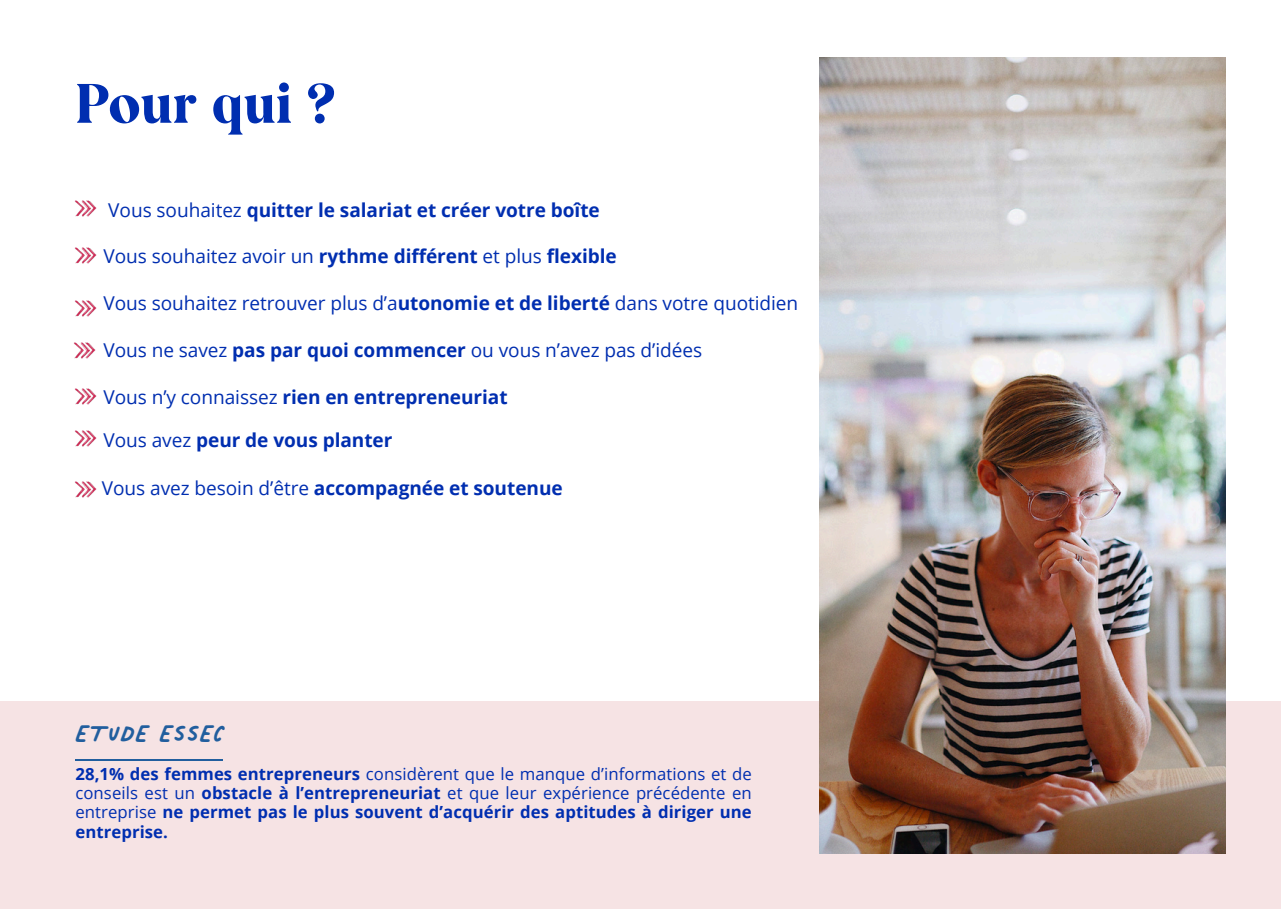
<style>
.page{position:relative;width:1281px;height:911px;background:#fff}
.page>*{position:absolute;margin:0;border:0;box-sizing:border-box;transform-origin:0 0}
.t1{font:900 53.85px "Wulkandisplay";color:#002eb0}
.t2{font:48.6px "Palmer Lake Print";color:#215e9e}
.t3{font:19.05px "Open Sans";letter-spacing:-.005em;color:#002eb0}
.t4{font:700 19.05px "Open Sans";letter-spacing:-.005em;color:#002eb0}
.t5{font:700 16.65px/19.4px "Open Sans";letter-spacing:.005em;color:#002eb0;text-align:justify}
.s1{font-weight:400}
.s2{font-weight:700}
</style>
<div class="page">
<div style="left:0;top:701px;width:1280px;height:206px;background:#f6e3e4"></div>
<img style="left:75px;top:200px;width:22px;height:17px">
<img style="left:75px;top:247px;width:22px;height:17px">
<img style="left:75px;top:300px;width:22px;height:17px">
<img style="left:74px;top:342px;width:22px;height:17px">
<img style="left:75px;top:388px;width:22px;height:17px">
<img style="left:75px;top:430px;width:22px;height:17px">
<img style="left:75px;top:481px;width:22px;height:17px">
<img style="left:819px;top:57px;width:406px;height:796px">
<hr style="left:75px;top:759px;width:148px;height:2px;background:#215e9e">
<p class="t1" style="left:75px;top:72px;width:261px">Pour qui ?</p>
<h1 class="t4" style="left:108px;top:196px;width:493px"><span class="s1">Vous souhaitez</span> quitter le salariat et créer votre boîte</h1>
<h1 class="t3" style="left:103px;top:243px;width:515px">Vous souhaitez avoir un <span class="s2">rythme différent</span> et plus <span class="s2">flexible</span></h1>
<h1 class="t3" style="left:103px;top:290px;width:696px">Vous souhaitez retrouver plus d’a<span class="s2">utonomie et de liberté</span> dans votre quotidien</h1>
<h1 class="t3" style="left:103px;top:336px;width:600px">Vous ne savez <span class="s2">pas par quoi commencer</span> ou vous n’avez pas d’idées</h1>
<h1 class="t4" style="left:103px;top:383px;width:405px"><span class="s1">Vous n’y connaissez</span> rien en entrepreneuriat</h1>
<p class="t4" style="left:103px;top:426px;width:290px"><span class="s1">Vous avez</span> peur de vous planter</p>
<h2 class="t4" style="left:102px;top:474px;width:462px"><span class="s1">Vous avez besoin d’être</span> accompagnée et soutenue</h2>
<p class="t2" style="left:75px;top:706px;width:151px">ETUDE ESSEC</p>
<p class="t5" style="left:75px;top:763px;width:677px">28,1% des femmes entrepreneurs <span class="s1">considèrent que le manque d’informations et de conseils est un</span> obstacle à l’entrepreneuriat <span class="s1">et que leur expérience précédente en entreprise</span> ne permet pas le plus souvent d’acquérir des aptitudes à diriger une entreprise.</p>
</div>
